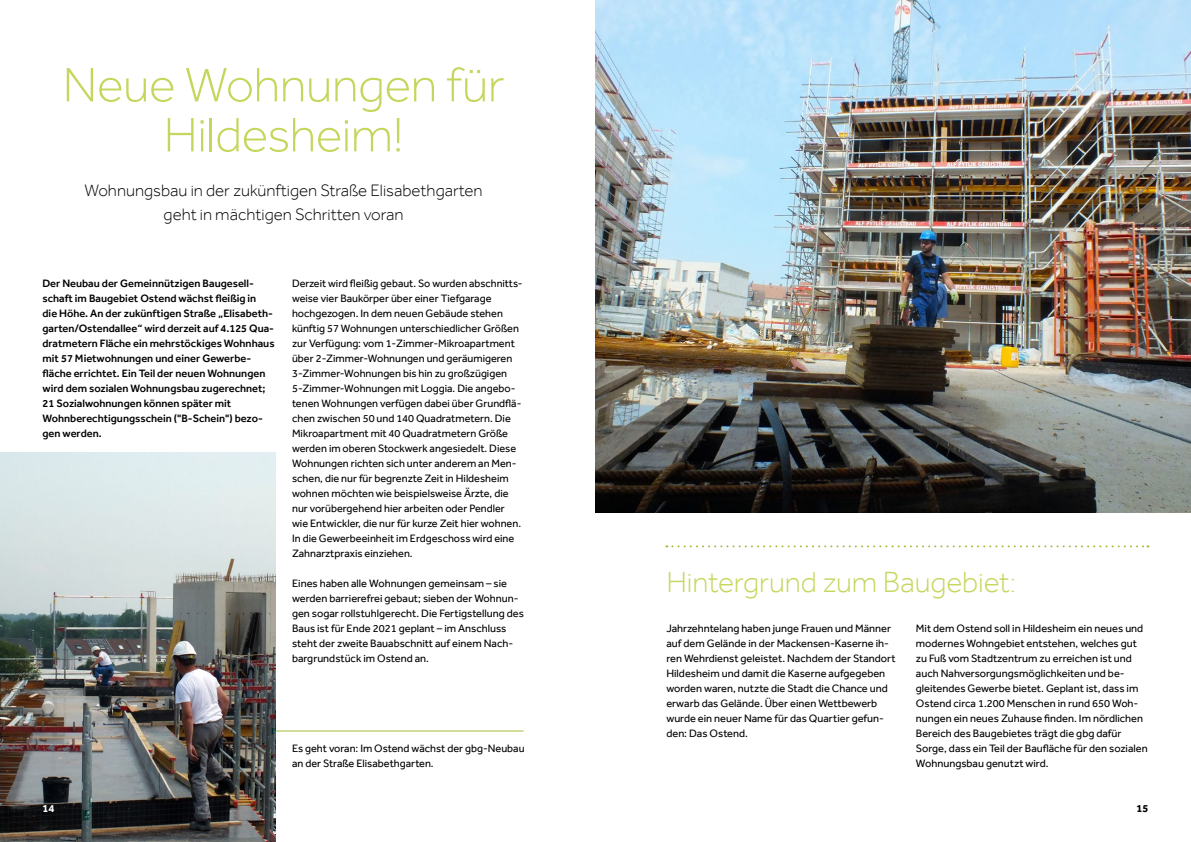
<style>
.page{position:relative;width:1191px;height:842px;background:#fff}
.page>*{position:absolute;margin:0;border:0;box-sizing:border-box;transform-origin:0 0}
.t1{font:300 50px/50px "Effra";letter-spacing:-.01em;color:#c6d65c;text-align:center}
.t2{font:300 30px "Effra";letter-spacing:-.005em;color:#c6d65c}
.t3{font:300 17px/24px "Effra";color:#000;text-align:center}
.t4{font:11px/15px "Effra";color:#000}
.t5{font:500 11px/15px "Effra";color:#000}
.t6{font:700 11px "Effra";color:#000}
.t7{font:700 11px "Effra";color:#fff}
</style>
<div class="page">
<svg style="left:666px;top:545px;width:482px;height:2px"></svg>
<hr style="left:276px;top:731px;width:247px;height:1px;background:#a6ba3b">
<img style="left:595px;top:0;width:596px;height:512px">
<img style="left:0;top:452px;width:275px;height:390px">
<h1 class="t1" style="left:62px;top:59px;width:443px">Neue Wohnungen für<br>Hildesheim!</h1>
<h3 class="t3" style="left:84px;top:178px;width:400px">Wohnungsbau in der zukünftigen Straße Elisabethgarten geht in mächtigen Schritten voran</h3>
<p class="t5" style="left:43px;top:276px;width:234px">Der Neubau der Gemeinnützigen Baugesell&shy;schaft im Baugebiet Ostend wächst fleißig in<br>die Höhe. An der zukünftigen Straße „Elisabeth&shy;garten/Ostendallee“ wird derzeit auf 4.125 Qua&shy;dratmetern Fläche ein mehrstöckiges Wohnhaus mit 57 Mietwohnungen und einer Gewerbe&shy;fläche errichtet. Ein Teil der neuen Wohnungen wird dem sozialen Wohnungsbau zugerechnet; 21 Sozialwohnungen können später mit Wohnberechtigungsschein ("B-Schein") bezo&shy;gen werden.</p>
<p class="t4" style="left:292px;top:276px;width:232px">Derzeit wird fleißig gebaut. So wurden abschnitts&shy;weise vier Baukörper über einer Tiefgarage hochgezogen. In dem neuen Gebäude stehen künftig 57 Wohnungen unterschiedlicher Größen zur Verfügung: vom 1-Zimmer-Mikroapartment über 2-Zimmer-Wohnungen und geräumigeren 3-Zimmer-Wohnungen bis hin zu großzügigen 5-Zimmer-Wohnungen mit Loggia. Die angebo&shy;tenen Wohnungen verfügen dabei über Grundflä&shy;chen zwischen 50 und 140 Quadratmetern. Die Mikroapartment mit 40 Quadratmetern Größe werden im oberen Stockwerk angesiedelt. Diese Wohnungen richten sich unter anderem an Men&shy;schen, die nur für begrenzte Zeit in Hildesheim wohnen möchten wie beispielsweise Ärzte, die nur vorübergehend hier arbeiten oder Pendler wie Entwickler, die nur für kurze Zeit hier wohnen.<br>In die Gewerbeeinheit im Erdgeschoss wird eine Zahnarztpraxis einziehen.</p>
<p class="t4" style="left:292px;top:576px;width:233px">Eines haben alle Wohnungen gemeinsam – sie werden barrierefrei gebaut; sieben der Wohnun&shy;gen sogar rollstuhlgerecht. Die Fertigstellung des Baus ist für Ende 2021 geplant – im Anschluss steht der zweite Bauabschnitt auf einem Nach&shy;bargrundstück im Ostend an.</p>
<p class="t7" style="left:43px;top:802px;width:13px">14</p>
<p class="t4" style="left:292px;top:741px;width:234px">Es geht voran: Im Ostend wächst der gbg-Neubau an der Straße Elisabethgarten.</p>
<h2 class="t2" style="left:666px;top:564px;width:351px">Hintergrund zum Baugebiet:</h2>
<p class="t4" style="left:666px;top:621px;width:231px">Jahrzehntelang haben junge Frauen und Männer auf dem Gelände in der Mackensen-Kaserne ih&shy;ren Wehrdienst geleistet. Nachdem der Standort Hildesheim und damit die Kaserne aufgegeben worden waren, nutzte die Stadt die Chance und erwarb das Gelände. Über einen Wettbewerb wurde ein neuer Name für das Quartier gefun&shy;den: Das Ostend.</p>
<p class="t4" style="left:916px;top:621px;width:233px">Mit dem Ostend soll in Hildesheim ein neues und modernes Wohngebiet entstehen, welches gut zu Fuß vom Stadtzentrum zu erreichen ist und auch Nahversorgungsmöglichkeiten und be&shy;gleitendes Gewerbe bietet. Geplant ist, dass im Ostend circa 1.200 Menschen in rund 650 Woh&shy;nungen ein neues Zuhause finden. Im nördlichen Bereich des Baugebietes trägt die gbg dafür Sorge, dass ein Teil der Baufläche für den sozialen Wohnungsbau genutzt wird.</p>
<p class="t6" style="left:1136px;top:802px;width:13px">15</p>
</div>
